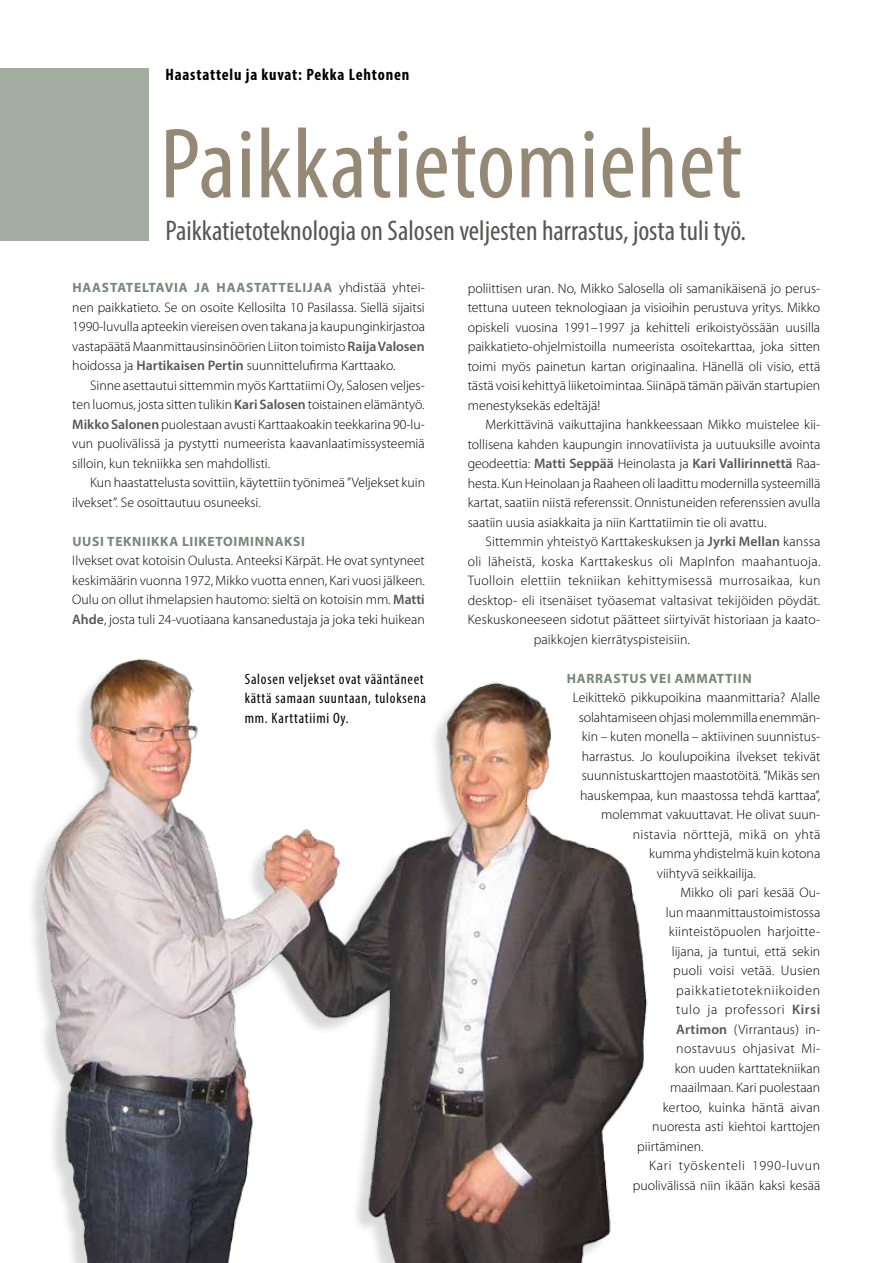
<style>
.page{position:relative;width:893px;height:1263px;background:#fff}
.page>*{position:absolute;margin:0;border:0;box-sizing:border-box;transform-origin:0 0}
.t1{font:condensed 100.8px "Myriad Pro";letter-spacing:.01em;color:#958875}
.t2{font:condensed 28.5px "Myriad Pro";color:#565655}
.t3{font:700 condensed 16.5px "Myriad Pro";letter-spacing:.05em;color:#000}
.t4{font:condensed 15px/19.5px "Myriad Pro";letter-spacing:.05em;color:#000}
.t5{font:300 13.8px/19.5px "Myriad Pro";color:#000;text-align:justify}
.t6{font:300 13.8px "Myriad Pro";letter-spacing:.025em;color:#000}
.t7{font:300 13.8px "Myriad Pro";letter-spacing:.02em;color:#000}
.t8{font:300 13.8px "Myriad Pro";letter-spacing:.05em;color:#000}
.t9{font:300 13.8px "Myriad Pro";letter-spacing:.045em;color:#000}
.t10{font:300 13.8px "Myriad Pro";letter-spacing:.03em;color:#000}
.t11{font:700 13.5px "Myriad Pro";letter-spacing:.05em;color:#758878}
.s1{font-weight:300;font-size:13.8px;color:#000}
.s2{font-weight:600;color:#565655}
</style>
<div class="page">
<img style="left:31px;top:658px;width:617px;height:605px">
<div style="left:0;top:68px;width:149px;height:172px;background:#a2aca1"></div>
<p class="t3" style="left:165px;top:65px;width:246px">Haastattelu ja kuvat: Pekka Lehtonen</p>
<h1 class="t1" style="left:160px;top:103px;width:583px">Paikkatietomiehet</h1>
<h2 class="t2" style="left:165px;top:213px;width:582px">Paikkatietoteknologia on Salosen veljesten harrastus, josta tuli työ.</h2>
<p class="t11" style="left:72px;top:279px;width:354px">HAASTATELTAVIA JA HAASTATTELIJAA <span class="s1">yhdistää yhtei-</span></p>
<p class="t5" style="left:72px;top:298px;width:354px">nen paikkatieto. Se on osoite Kellosilta 10 Pasilassa. Siellä sijaitsi 1990-luvulla apteekin viereisen oven takana ja kaupunginkirjastoa vastapäätä Maanmittausinsinöörien Liiton toimisto <span class="s2">Raija Valosen </span>hoidossa ja <span class="s2">Hartikaisen Pertin</span> suunnittelufirma Karttaako.</p>
<p class="t5" style="left:72px;top:376px;width:354px;text-indent:18px">Sinne asettautui sittemmin myös Karttatiimi Oy, Salosen veljes&shy;ten luomus, josta sitten tulikin <span class="s2">Kari Salosen</span> toistainen elämäntyö.<br><span class="s2">Mikko Salonen</span> puolestaan avusti Karttaakoakin teekkarina 90-lu&shy;vun puolivälissä ja pystytti numeerista kaavanlaatimissysteemiä silloin, kun tekniikka sen mahdollisti.</p>
<p class="t5" style="left:72px;top:473px;width:354px;text-indent:18px">Kun haastattelusta sovittiin, käytettiin työnimeä ”Veljekset kuin ilvekset”. Se osoittautuu osuneeksi.</p>
<p class="t11" style="left:72px;top:533px;width:234px">UUSI TEKNIIKKA LIIKETOIMINNAKSI</p>
<p class="t5" style="left:72px;top:551px;width:354px">Ilvekset ovat kotoisin Oulusta. Anteeksi Kärpät. He ovat syntyneet keskimäärin vuonna 1972, Mikko vuotta ennen, Kari vuosi jälkeen.<br>Oulu on ollut ihmelapsien hautomo: sieltä on kotoisin mm. <span class="s2">Matti Ahde</span>, josta tuli 24-vuotiaana kansanedustaja ja joka teki huikean</p>
<p class="t5" style="left:468px;top:279px;width:354px">poliittisen uran. No, Mikko Salosella oli samanikäisenä jo perus&shy;tettuna uuteen teknologiaan ja visioihin perustuva yritys. Mikko opiskeli vuosina 1991–1997 ja kehitteli erikoistyössään uusilla paikkatieto-ohjelmistoilla numeerista osoitekarttaa, joka sitten toimi myös painetun kartan originaalina. Hänellä oli visio, että tästä voisi kehittyä liiketoimintaa. Siinäpä tämän päivän startupien menestyksekäs edeltäjä!</p>
<p class="t5" style="left:468px;top:415px;width:354px;text-indent:18px">Merkittävinä vaikuttajina hankkeessaan Mikko muistelee kii&shy;tollisena kahden kaupungin innovatiivista ja uutuuksille avointa geodeettia: <span class="s2">Matti Seppää</span> Heinolasta ja <span class="s2">Kari Vallirinnettä</span> Raa&shy;hesta. Kun Heinolaan ja Raaheen oli laadittu modernilla systeemillä kartat, saatiin niistä referenssit. Onnistuneiden referenssien avulla saatiin uusia asiakkaita ja niin Karttatiimin tie oli avattu.</p>
<p class="t5" style="left:486px;top:532px;width:336px">Sittemmin yhteistyö Karttakeskuksen ja <span class="s2">Jyrki Mellan</span> kanssa</p>
<p class="t7" style="left:468px;top:554px;width:354px">oli läheistä, koska Karttakeskus oli MapInfon maahantuoja.</p>
<p class="t6" style="left:468px;top:573px;width:354px">Tuolloin elettiin tekniikan kehittymisessä murrosaikaa, kun</p>
<p class="t5" style="left:468px;top:591px;width:354px">desktop- eli itsenäiset työasemat valtasivat tekijöiden pöydät.</p>
<p class="t5" style="left:468px;top:610px;width:354px">Keskuskoneeseen sidotut päätteet siirtyivät historiaan ja kaato-</p>
<p class="t5" style="left:534px;top:630px;width:158px">paikkojen kierrätyspisteisiin.</p>
<p class="t11" style="left:567px;top:669px;width:186px">HARRASTUS VEI AMMATTIIN</p>
<p class="t5" style="left:573px;top:688px;width:249px">Leikittekö pikkupoikina maanmittaria? Alalle</p>
<p class="t5" style="left:579px;top:708px;width:243px">solahtamiseen ohjasi molemmilla enemmän-</p>
<p class="t5" style="left:582px;top:727px;width:240px">kin – kuten monella – aktiivinen suunnistus-</p>
<p class="t5" style="left:582px;top:747px;width:240px">harrastus. Jo koulupoikina ilvekset tekivät</p>
<p class="t5" style="left:582px;top:766px;width:240px">suunnistuskarttojen maastotöitä. ”Mikäs sen</p>
<p class="t5" style="left:580px;top:786px;width:242px">hauskempaa, kun maastossa tehdä karttaa”,</p>
<p class="t5" style="left:601px;top:805px;width:221px">molemmat vakuuttavat. He olivat suun-</p>
<p class="t6" style="left:633px;top:827px;width:189px">nistavia nörttejä, mikä on yhtä</p>
<p class="t5" style="left:649px;top:844px;width:172px">kumma yhdistelmä kuin kotona</p>
<p class="t5" style="left:657px;top:864px;width:101px">viihtyvä seikkailija.</p>
<p class="t5" style="left:681px;top:883px;width:141px">Mikko oli pari kesää Ou-</p>
<p class="t5" style="left:666px;top:903px;width:156px">lun maanmittaustoimistossa</p>
<p class="t5" style="left:669px;top:922px;width:153px">kiinteistöpuolen harjoitte-</p>
<p class="t5" style="left:672px;top:942px;width:150px">lijana, ja tuntui, että sekin</p>
<p class="t7" style="left:673px;top:963px;width:149px">puoli voisi vetää. Uusien</p>
<p class="t8" style="left:676px;top:983px;width:145px">paikkatietotekniikoiden</p>
<p class="t8" style="left:676px;top:1002px;width:146px">tulo ja professori <span class="s2">Kirsi</span></p>
<p class="t5" style="left:676px;top:1020px;width:146px"><span class="s2">Artimon</span> (Virrantaus) in-</p>
<p class="t10" style="left:676px;top:1041px;width:146px">nostavuus ohjasivat Mi-</p>
<p class="t5" style="left:675px;top:1059px;width:147px">kon uuden karttatekniikan</p>
<p class="t5" style="left:670px;top:1078px;width:151px">maailmaan. Kari puolestaan</p>
<p class="t5" style="left:663px;top:1098px;width:159px">kertoo, kuinka häntä aivan</p>
<p class="t5" style="left:652px;top:1117px;width:169px">nuoresta asti kiehtoi karttojen</p>
<p class="t5" style="left:637px;top:1137px;width:68px">piirtäminen.</p>
<p class="t9" style="left:649px;top:1158px;width:173px">Kari työskenteli 1990-luvun</p>
<p class="t5" style="left:633px;top:1176px;width:189px">puolivälissä niin ikään kaksi kesää</p>
<p class="t4" style="left:245px;top:669px;width:183px">Salosen veljekset ovat vääntäneet kättä samaan suuntaan, tuloksena mm. Karttatiimi Oy.</p>
</div>
